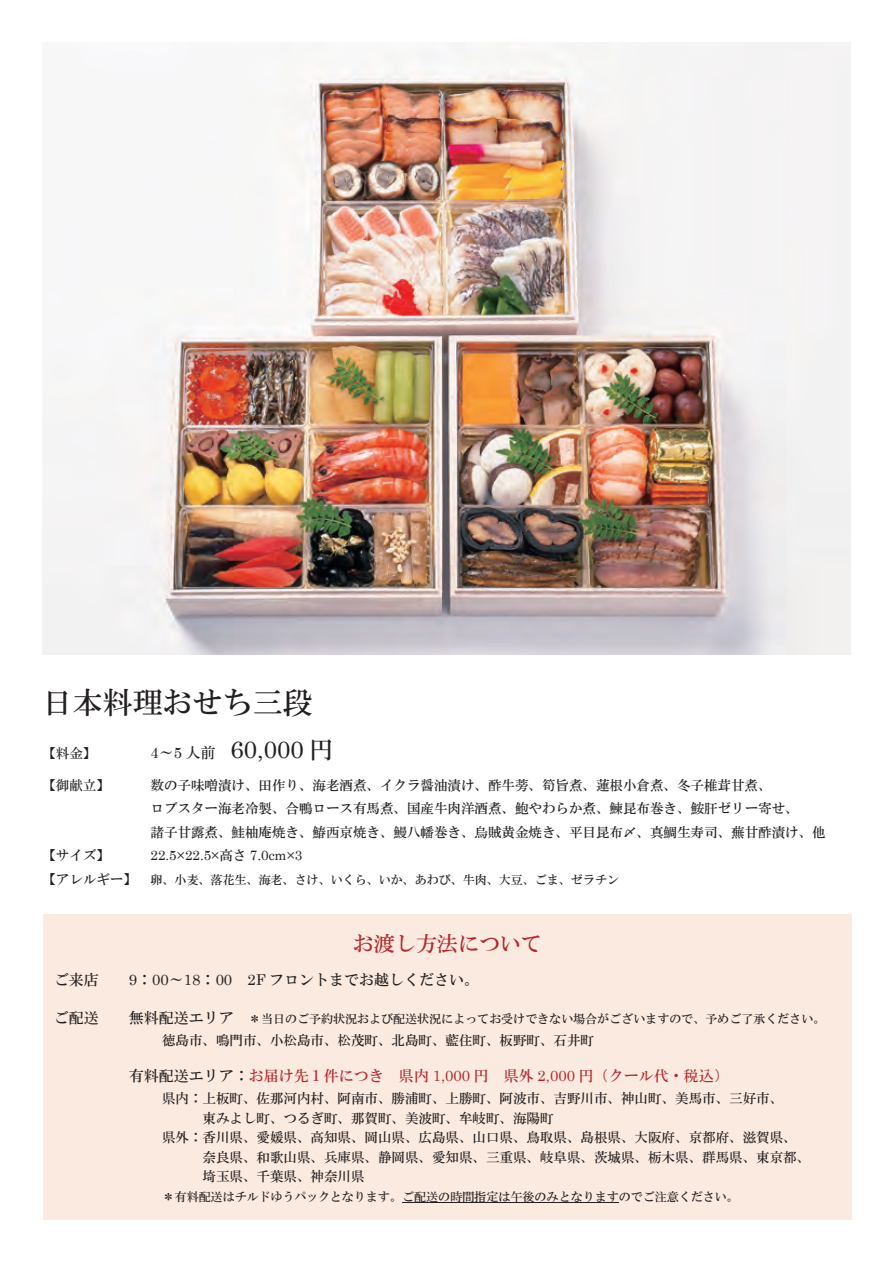
<style>
.page{position:relative;width:893px;height:1263px;background:#fff}
.page>*{position:absolute;margin:0;border:0;box-sizing:border-box;transform-origin:0 0}
.t1{font:30px "HGS Mincho B";color:#231f20}
.t2{font:24px "Century";color:#231f20}
.t3{font:21px "HGS Mincho B";color:#b3282e}
.t4{font:15px "HGS Mincho B";color:#231f20}
.t5{font:15px "HGS Mincho B";color:#b3282e}
.t6{font:15px "Century";color:#231f20}
.t7{font:15px "Century";color:#b3282e}
.t8{font:13.5px/23.5px "HGS Mincho B";color:#231f20}
.t9{font:13.5px "Century";color:#231f20}
.t10{font:12px "HGS Mincho B";color:#231f20}
.s1{font-family:"HGS Mincho B"}
.s2{font-family:"Century"}
.s3{color:#231f20}
</style>
<div class="page">
<img style="left:43px;top:43px;width:807px;height:612px">
<div style="left:43px;top:914px;width:809px;height:306px;background:#fbeadf"></div>
<hr style="left:403px;top:1202px;width:216px;height:1px;background:#231f20">
<h1 class="t1" style="left:42px;top:687px;width:272px">日本料理おせち三段</h1>
<h2 class="t2" style="left:231px;top:729px;width:104px">60,000 <span class="s1">円</span></h2>
<p class="t4" style="left:151px;top:745px;width:66px">～<span class="s2">4 5</span>人前</p>
<p class="t8" style="left:42px;top:741px;width:55px">【料金】</p>
<p class="t8" style="left:42px;top:773px;width:69px">【御献立】</p>
<p class="t8" style="left:42px;top:843px;width:69px">【サイズ】</p>
<p class="t8" style="left:42px;top:867px;width:96px">【アレルギー】</p>
<p class="t8" style="left:151px;top:773px;width:623px">数の子味噌漬け、田作り、海老酒煮、イクラ醤油漬け、酢牛蒡、筍旨煮、蓮根小倉煮、冬子椎茸甘煮、</p>
<p class="t8" style="left:150px;top:796px;width:677px">ロブスター海老冷製、合鴨ロース有馬煮、国産牛肉洋酒煮、鮑やわらか煮、鰊昆布巻き、鮟肝ゼリー寄せ、<br>諸子甘露煮、鮭柚庵焼き、鰆西京焼き、鰻八幡巻き、烏賊黄金焼き、平目昆布〆、真鯛生寿司、蕪甘酢漬け、他</p>
<p class="t9" style="left:150px;top:844px;width:153px">22.5×22.5×<span class="s1">高さ</span> 7.0cm×3</p>
<p class="t10" style="left:151px;top:873px;width:470px">卵、小麦、落花生、海老、さけ、いくら、いか、あわび、牛肉、大豆、ごま、ゼラチン</p>
<p class="t4" style="left:54px;top:971px;width:46px">ご来店</p>
<p class="t4" style="left:54px;top:1010px;width:46px">ご配送</p>
<p class="t6" style="left:129px;top:966px;width:105px">9<span class="s1">：</span>00<span class="s1">～</span>18<span class="s1">：</span>00</p>
<p class="t4" style="left:129px;top:1010px;width:106px">無料配送エリア</p>
<h3 class="t3" style="left:353px;top:933px;width:190px">お渡し方法について</h3>
<p class="t4" style="left:247px;top:971px;width:233px"><span class="s2">F2</span> フロントまでお越しください。</p>
<p class="t10" style="left:249px;top:1013px;width:578px">＊当日のご予約状況および配送状況によってお受けできない場合がございますので、予めご了承ください。</p>
<p class="t8" style="left:162px;top:1028px;width:433px">徳島市、鳴門市、小松島市、松茂町、北島町、藍住町、板野町、石井町</p>
<p class="t5" style="left:504px;top:1068px;width:226px">県外 <span class="s2">2,000</span> 円（クール代・税込(</p>
<p class="t5" style="left:129px;top:1068px;width:256px"><span class="s3">有料配送エリア：</span>お届け先１件につき</p>
<p class="t8" style="left:162px;top:1086px;width:623px">県内：上板町、佐那河内村、阿南市、勝浦町、上勝町、阿波市、吉野川市、神山町、美馬市、三好市、</p>
<p class="t8" style="left:203px;top:1106px;width:352px">東みよし町、つるぎ町、那賀町、美波町、牟岐町、海陽町</p>
<p class="t8" style="left:162px;top:1125px;width:636px">県外：香川県、愛媛県、高知県、岡山県、広島県、山口県、鳥取県、島根県、大阪府、京都府、滋賀県、</p>
<p class="t8" style="left:203px;top:1145px;width:609px">奈良県、和歌山県、兵庫県、静岡県、愛知県、三重県、岐阜県、茨城県、栃木県、群馬県、東京都、</p>
<p class="t8" style="left:203px;top:1164px;width:164px">埼玉県、千葉県、神奈川県</p>
<p class="t10" style="left:163px;top:1190px;width:578px">＊有料配送はチルドゆうパックとなります。ご配送の時間指定は午後のみとなりますのでご注意ください。</p>
<p class="t7" style="left:399px;top:1063px;width:91px"><span class="s1">県内</span> 1,000 <span class="s1">円</span></p>
</div>
